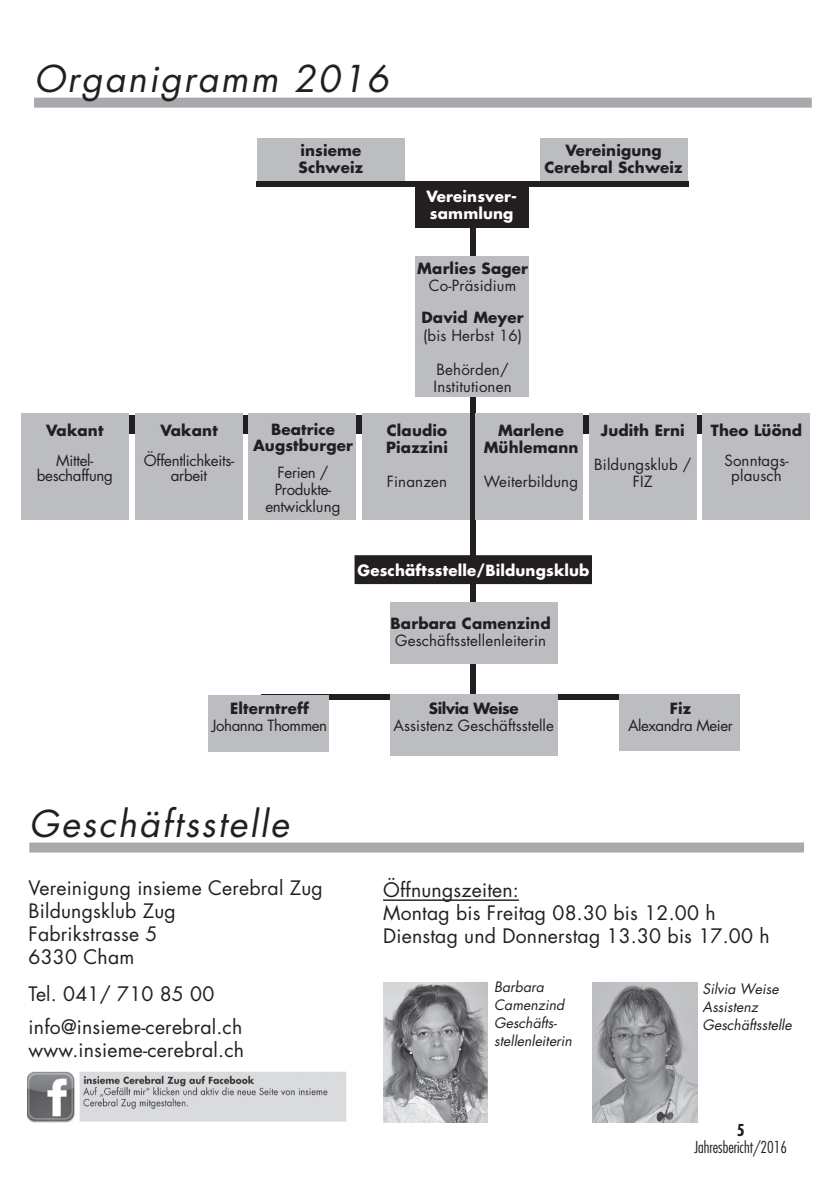
<style>
.page{position:relative;width:840px;height:1191px;background:#fff}
.page>*{position:absolute;margin:0;border:0;box-sizing:border-box;transform-origin:0 0}
.t1{font:italic 36px "Futura";letter-spacing:.06em;color:#231f20}
.t2{font:19.4px/23px "Futura";letter-spacing:.01em;color:#231f20}
.t3{font:300 condensed 16px "Futura";color:#231f20}
.t4{font:700 condensed 16px "Futura";color:#231f20}
.t5{font:700 15px/17px "Futura";letter-spacing:.01em;color:#231f20;text-align:center}
.t6{font:15px/17px "Futura";letter-spacing:.01em;color:#231f20;text-align:center}
.t7{font:15px/15px "Futura";letter-spacing:-.02em;color:#231f20;text-align:center}
.t8{font:700 15px/17px "Futura";letter-spacing:.01em;color:#fff}
.t9{font:15px "Futura";letter-spacing:-.03em;color:#231f20}
.t10{font:700 15px "Futura";letter-spacing:-.03em;color:#231f20}
.t11{font:italic 14px/18px "Futura";color:#231f20}
</style>
<div class="page">
<div style="left:34px;top:98px;width:777px;height:10px;background:#a8a9ad"></div>
<div style="left:29px;top:842px;width:774px;height:10px;background:#a8a9ad"></div>
<hr style="left:383px;top:899px;width:135px;height:2px;background:#231f20">
<img style="left:383px;top:982px;width:104px;height:140px">
<img style="left:592px;top:982px;width:104px;height:140px">
<img style="left:27px;top:1071px;width:320px;height:52px">
<div style="left:261px;top:694px;width:420px;height:6px;background:#231f20"></div>
<div style="left:469px;top:187px;width:6px;height:544px;background:#231f20"></div>
<div style="left:355px;top:556px;width:235px;height:27px;background:#231f20"></div>
<div style="left:354px;top:555px;width:237px;height:29px;border:2px solid #231f20"></div>
<div style="left:257px;top:137px;width:148px;height:44px;background:#bcbdc0"></div>
<div style="left:539px;top:137px;width:148px;height:44px;background:#bcbdc0"></div>
<div style="left:390px;top:694px;width:167px;height:61px;background:#bcbdc0"></div>
<div style="left:390px;top:602px;width:167px;height:62px;background:#bcbdc0"></div>
<div style="left:208px;top:695px;width:120px;height:56px;background:#bcbdc0"></div>
<div style="left:415px;top:257px;width:114px;height:140px;background:#bcbdc0"></div>
<div style="left:415px;top:184px;width:114px;height:44px;background:#231f20"></div>
<div style="left:256px;top:181px;width:432px;height:5px;background:#231f20"></div>
<div style="left:50px;top:415px;width:733px;height:18px;background:#231f20"></div>
<div style="left:21px;top:413px;width:108px;height:107px;background:#bcbdc0"></div>
<div style="left:135px;top:413px;width:107px;height:107px;background:#bcbdc0"></div>
<div style="left:248px;top:413px;width:108px;height:107px;background:#bcbdc0"></div>
<div style="left:361px;top:413px;width:108px;height:107px;background:#bcbdc0"></div>
<div style="left:475px;top:413px;width:108px;height:107px;background:#bcbdc0"></div>
<div style="left:588px;top:413px;width:108px;height:107px;background:#bcbdc0"></div>
<div style="left:702px;top:413px;width:107px;height:107px;background:#bcbdc0"></div>
<div style="left:619px;top:694px;width:120px;height:57px;background:#bcbdc0"></div>
<h1 class="t1" style="left:34px;top:54px;width:356px">Organigramm 2016</h1>
<p class="t5" style="left:298px;top:141px;width:66px;text-align:left">insieme<br>Schweiz</p>
<p class="t5" style="left:544px;top:141px;width:140px">Vereinigung<br>Cerebral Schweiz</p>
<p class="t8" style="left:426px;top:187px;width:92px">Vereinsver&shy;sammlung</p>
<p class="t5" style="left:46px;top:421px;width:59px">Vakant</p>
<p class="t7" style="left:37px;top:453px;width:77px">Mittel&shy;beschaffung</p>
<p class="t5" style="left:160px;top:421px;width:59px">Vakant</p>
<p class="t7" style="left:144px;top:453px;width:92px">Öffentlichkeits&shy;arbeit</p>
<p class="t5" style="left:253px;top:420px;width:101px">Beatrice<br>Augstburger</p>
<p class="t7" style="left:265px;top:464px;width:77px;line-height:17px">Ferien /<br>Produkte&shy;entwicklung</p>
<p class="t5" style="left:417px;top:259px;width:112px">Marlies Sager</p>
<p class="t6" style="left:429px;top:277px;width:89px">Co-Präsidium</p>
<p class="t5" style="left:421px;top:308px;width:104px">David Meyer</p>
<p class="t6" style="left:423px;top:327px;width:101px">(bis Herbst 16)</p>
<p class="t6" style="left:433px;top:360px;width:79px;text-align:left">Behörden/<br>Institutionen</p>
<p class="t5" style="left:386px;top:421px;width:63px;text-align:left">Claudio<br>Piazzini</p>
<p class="t6" style="left:386px;top:472px;width:62px">Finanzen</p>
<p class="t5" style="left:483px;top:421px;width:96px">Marlene<br>Mühlemann</p>
<p class="t6" style="left:483px;top:472px;width:96px">Weiterbildung</p>
<p class="t5" style="left:600px;top:421px;width:85px">Judith Erni</p>
<p class="t6" style="left:594px;top:455px;width:99px">Bildungsklub /<br>FIZ</p>
<p class="t8" style="left:357px;top:561px;width:233px">Geschäftsstelle/Bildungsklub</p>
<p class="t5" style="left:390px;top:614px;width:161px">Barbara Camenzind</p>
<p class="t6" style="left:395px;top:631px;width:152px">Geschäftsstellenleiterin</p>
<p class="t5" style="left:710px;top:421px;width:93px">Theo Lüönd</p>
<p class="t6" style="left:724px;top:453px;width:66px;line-height:15px">Sonntags&shy;plausch</p>
<p class="t5" style="left:230px;top:699px;width:80px">Elterntreff</p>
<p class="t9" style="left:212px;top:715px;width:117px">Johanna Thommen</p>
<p class="t10" style="left:428px;top:698px;width:91px">Silvia Weise</p>
<p class="t6" style="left:393px;top:716px;width:162px">Assistenz Geschäftsstelle</p>
<p class="t5" style="left:669px;top:699px;width:23px">Fiz</p>
<p class="t9" style="left:627px;top:715px;width:106px">Alexandra Meier</p>
<h1 class="t1" style="left:29px;top:799px;width:261px">Geschäftsstelle</h1>
<p class="t2" style="left:29px;top:875px;width:295px">Vereinigung insieme Cerebral Zug<br>Bildungsklub Zug<br>Fabrikstrasse 5<br>6330 Cham</p>
<p class="t2" style="left:29px;top:976px;width:215px;line-height:33px">Tel. 041/ 710 85 00 info@insieme-cerebral.ch</p>
<p class="t2" style="left:29px;top:1037px;width:217px">www.insieme-cerebral.ch</p>
<p class="t2" style="left:383px;top:878px;width:388px">Öffnungszeiten:<br>Montag bis Freitag 08.30 bis 12.00 h<br>Dienstag und Donnerstag 13.30 bis 17.00 h</p>
<p class="t11" style="left:494px;top:977px;width:79px">Barbara<br>Camenzind<br>Geschäfts&shy;stellenleiterin</p>
<p class="t11" style="left:702px;top:979px;width:91px">Silvia Weise<br>Assistenz<br>Geschäftsstelle</p>
<p class="t4" style="left:736px;top:1119px;width:9px">5</p>
<p class="t3" style="left:693px;top:1137px;width:95px">Jahresbericht/2016</p>
</div>
